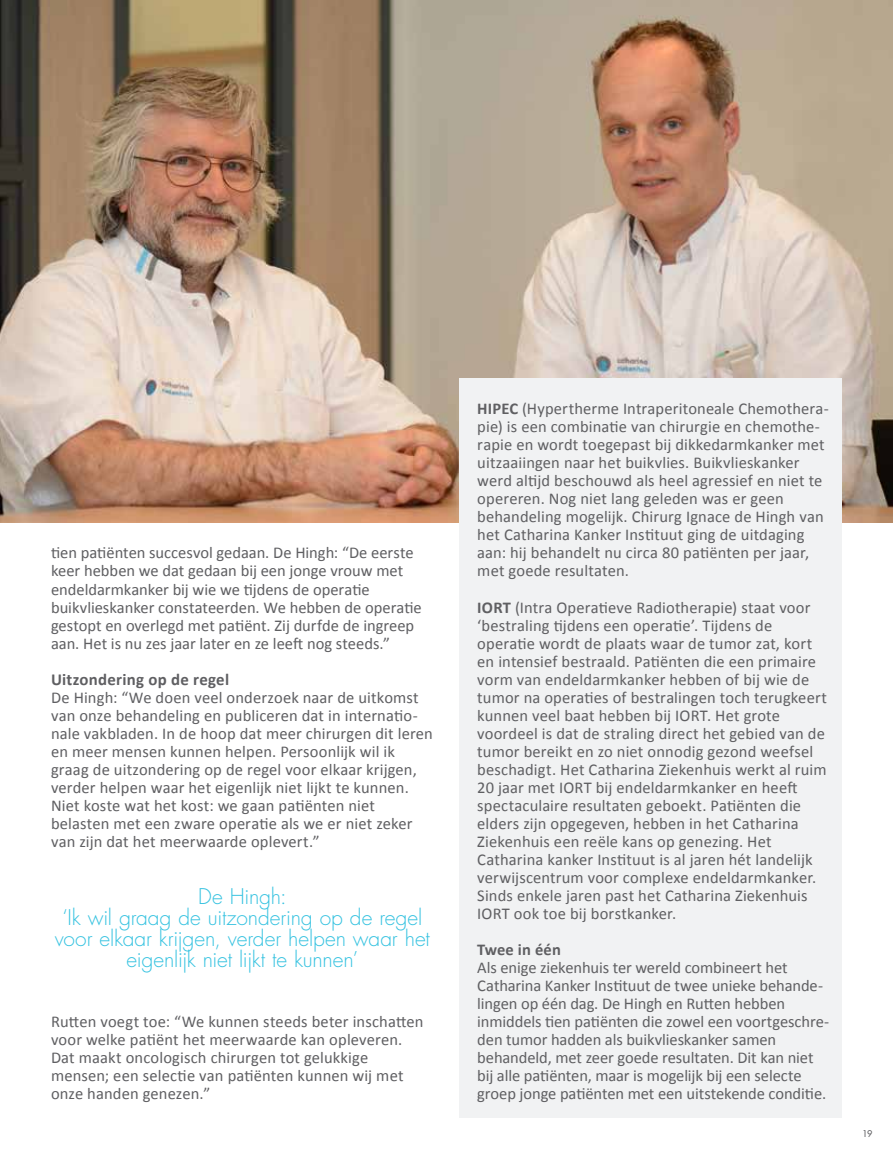
<style>
.page{position:relative;width:893px;height:1149px;background:#fff}
.page>*{position:absolute;margin:0;border:0;box-sizing:border-box;transform-origin:0 0}
.t1{font:300 21px/21px "Futura Std";letter-spacing:-.005em;color:#35c2e0;text-align:center}
.t2{font:700 16.8px "Calibri";letter-spacing:.015em;color:#5f5f62}
.t3{font:16.5px/18px "Calibri";letter-spacing:.005em;color:#5f5f62}
.t4{font:700 16.5px "Calibri";letter-spacing:.01em;color:#5f5f62}
.t5{font:500 9px "Futura Std";color:#5f5f62}
.s1{font-weight:700}
</style>
<div class="page">
<img style="left:0;top:0;width:893px;height:522px">
<div style="left:459px;top:378px;width:383px;height:739px;background:#f1f2f3"></div>
<p class="t3" style="left:51px;top:543px;width:372px">tien patiënten succesvol gedaan. De Hingh: “De eerste keer hebben we dat gedaan bij een jonge vrouw met endeldarmkanker bij wie we tijdens de operatie buikvlieskanker constateerden. We hebben de operatie gestopt en overlegd met patiënt. Zij durfde de ingreep aan. Het is nu zes jaar later en ze leeft nog steeds.”</p>
<p class="t2" style="left:51px;top:668px;width:180px">Uitzondering op de regel</p>
<p class="t3" style="left:51px;top:687px;width:383px">De Hingh: “We doen veel onderzoek naar de uitkomst van onze behandeling en publiceren dat in internatio&shy;nale vakbladen. In de hoop dat meer chirurgen dit leren en meer mensen kunnen helpen. Persoonlijk wil ik graag de uitzondering op de regel voor elkaar krijgen, verder helpen waar het eigenlijk niet lijkt te kunnen.<br>Niet koste wat het kost: we gaan patiënten niet belasten met een zware operatie als we er niet zeker van zijn dat het meerwaarde oplevert.”</p>
<p class="t1" style="left:55px;top:885px;width:377px">De Hingh:<br>‘Ik wil graag de uitzondering op de regel voor elkaar krijgen, verder helpen waar het eigenlijk niet lijkt te kunnen’</p>
<p class="t3" style="left:51px;top:1011px;width:374px">Rutten voegt toe: “We kunnen steeds beter inschatten voor welke patiënt het meerwaarde kan opleveren.<br>Dat maakt oncologisch chirurgen tot gelukkige mensen; een selectie van patiënten kunnen wij met onze handen genezen.”</p>
<p class="t3" style="left:477px;top:399px;width:353px"><span class="s1">HIPEC</span> (Hypertherme Intraperitoneale Chemothera&shy;pie) is een combinatie van chirurgie en chemothe&shy;rapie en wordt toegepast bij dikkedarmkanker met uitzaaiingen naar het buikvlies. Buikvlieskanker werd altijd beschouwd als heel agressief en niet te opereren. Nog niet lang geleden was er geen behandeling mogelijk. Chirurg Ignace de Hingh van het Catharina Kanker Instituut ging de uitdaging aan: hij behandelt nu circa 80 patiënten per jaar, met goede resultaten.</p>
<p class="t3" style="left:477px;top:597px;width:351px"><span class="s1">IORT</span> (Intra Operatieve Radiotherapie) staat voor ‘bestraling tijdens een operatie’. Tijdens de operatie wordt de plaats waar de tumor zat, kort en intensief bestraald. Patiënten die een primaire vorm van endeldarmkanker hebben of bij wie de tumor na operaties of bestralingen toch terugkeert kunnen veel baat hebben bij IORT. Het grote voordeel is dat de straling direct het gebied van de tumor bereikt en zo niet onnodig gezond weefsel beschadigt. Het Catharina Ziekenhuis werkt al ruim 20 jaar met IORT bij endeldarmkanker en heeft spectaculaire resultaten geboekt. Patiënten die elders zijn opgegeven, hebben in het Catharina Ziekenhuis een reële kans op genezing. Het Catharina kanker Instituut is al jaren hét landelijk verwijscentrum voor complexe endeldarmkanker.<br>Sinds enkele jaren past het Catharina Ziekenhuis IORT ook toe bij borstkanker.</p>
<p class="t4" style="left:477px;top:938px;width:85px">Twee in één</p>
<p class="t3" style="left:477px;top:957px;width:353px">Als enige ziekenhuis ter wereld combineert het Catharina Kanker Instituut de twee unieke behande&shy;lingen op één dag. De Hingh en Rutten hebben inmiddels tien patiënten die zowel een voortgeschre&shy;den tumor hadden als buikvlieskanker samen behandeld, met zeer goede resultaten. Dit kan niet bij alle patiënten, maar is mogelijk bij een selecte groep jonge patiënten met een uitstekende conditie.</p>
<p class="t5" style="left:863px;top:1127px;width:11px">19</p>
</div>
